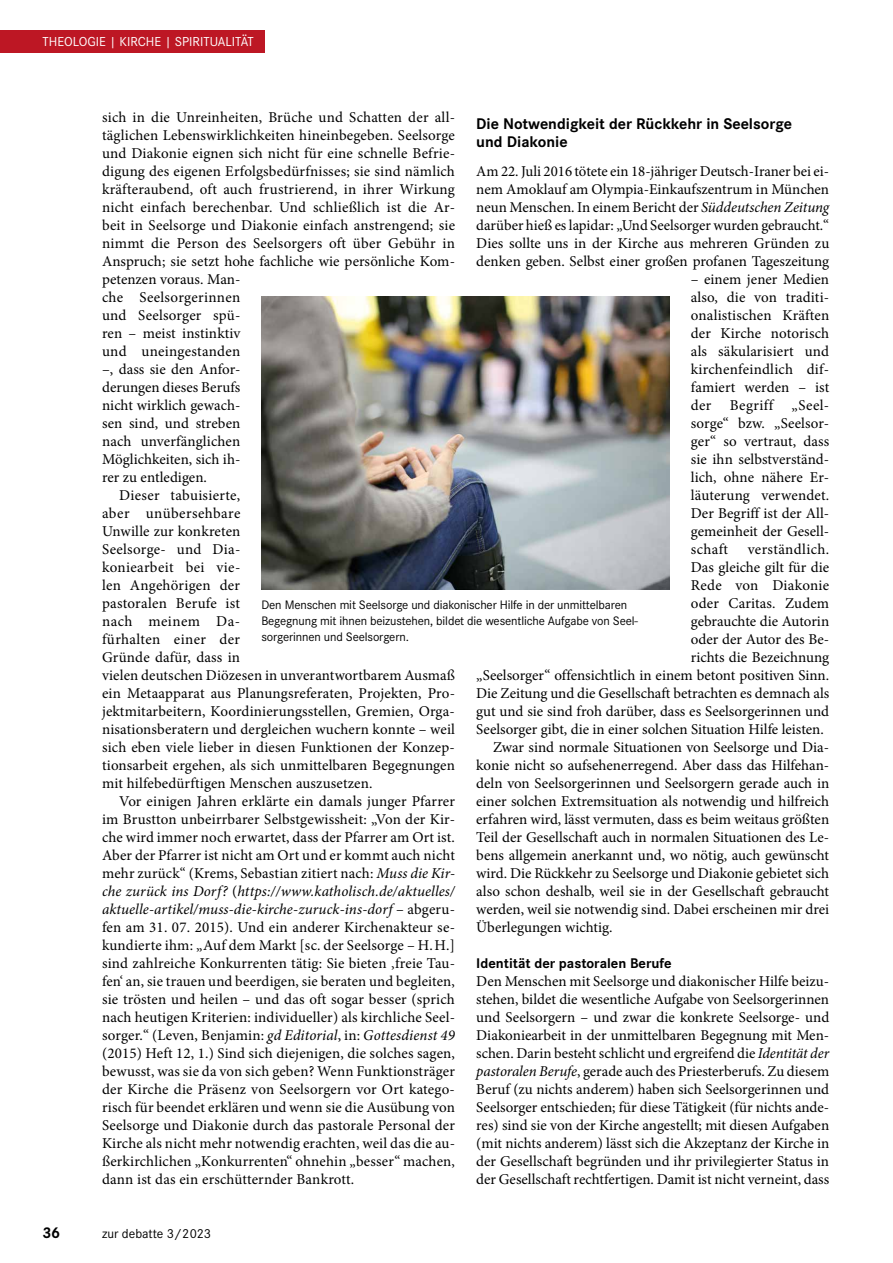
<style>
.page{position:relative;width:893px;height:1263px;background:#fff}
.page>*{position:absolute;margin:0;border:0;box-sizing:border-box;transform-origin:0 0}
.t1{font:700 16.05px/18px "Corporate S";color:#000}
.t2{font:15px/18px "Minion Pro";letter-spacing:.005em;color:#000;text-align:justify}
.t3{font:italic 15px "Minion Pro";letter-spacing:.005em;color:#000}
.t4{font:15px "Minion Pro";letter-spacing:.025em;color:#000}
.t5{font:15px "Minion Pro";letter-spacing:.03em;color:#000}
.t6{font:700 14.55px "Corporate S";color:#000}
.t7{font:13.5px "Corporate S";color:#fff}
.t8{font:13.5px "Corporate S";color:#000}
.t9{font:12.75px/16px "Corporate S";letter-spacing:-.01em;color:#000}
.s1{font-style:italic}
.s2{font-style:normal}
</style>
<div class="page">
<img style="left:262px;top:296px;width:408px;height:293px">
<div style="left:0;top:30px;width:264px;height:23px;background:#bd1724"></div>
<p class="t7" style="left:43px;top:32px;width:213px">THEOLOGIE | KIRCHE | SPIRITUALITÄT</p>
<p class="t2" style="left:102px;top:108px;width:354px">sich in die Unreinheiten, Brüche und Schatten der all-</p>
<p class="t2" style="left:102px;top:126px;width:354px">täglichen Lebenswirklichkeiten hineinbegeben. Seelsorge</p>
<p class="t2" style="left:102px;top:144px;width:354px">und Diakonie eignen sich nicht für eine schnelle Befrie-</p>
<p class="t2" style="left:102px;top:162px;width:354px">digung des eigenen Erfolgsbedürfnisses; sie sind nämlich</p>
<p class="t2" style="left:102px;top:180px;width:354px">kräfteraubend, oft auch frustrierend, in ihrer Wirkung</p>
<p class="t2" style="left:102px;top:198px;width:354px">nicht einfach berechenbar. Und schließlich ist die Ar-</p>
<p class="t2" style="left:102px;top:216px;width:355px">beit in Seelsorge und Diakonie einfach anstrengend; sie</p>
<p class="t2" style="left:102px;top:234px;width:354px">nimmt die Person des Seelsorgers oft über Gebühr in</p>
<p class="t2" style="left:102px;top:252px;width:354px">Anspruch; sie setzt hohe fachliche wie persönliche Kom-</p>
<p class="t2" style="left:102px;top:270px;width:140px">petenzen voraus. Man-</p>
<p class="t2" style="left:102px;top:288px;width:140px">che Seelsorgerinnen</p>
<p class="t2" style="left:102px;top:306px;width:140px">und Seelsorger spü-</p>
<p class="t2" style="left:102px;top:324px;width:140px">ren – meist instinktiv</p>
<p class="t2" style="left:102px;top:342px;width:140px">und uneingestanden</p>
<p class="t2" style="left:102px;top:360px;width:140px">–, dass sie den Anfor-</p>
<p class="t2" style="left:102px;top:378px;width:140px">derungen dieses Berufs</p>
<p class="t2" style="left:102px;top:396px;width:140px">nicht wirklich gewach-</p>
<p class="t2" style="left:102px;top:414px;width:140px">sen sind, und streben</p>
<p class="t2" style="left:102px;top:432px;width:140px">nach unverfänglichen</p>
<p class="t2" style="left:102px;top:450px;width:140px">Möglichkeiten, sich ih-</p>
<p class="t2" style="left:102px;top:468px;width:106px">rer zu entledigen.</p>
<p class="t2" style="left:119px;top:486px;width:123px">Dieser tabuisierte,</p>
<p class="t4" style="left:102px;top:503px;width:140px">aber unübersehbare</p>
<p class="t2" style="left:102px;top:522px;width:140px">Unwille zur konkreten</p>
<p class="t2" style="left:102px;top:540px;width:140px">Seelsorge- und Dia-</p>
<p class="t4" style="left:102px;top:557px;width:140px">koniearbeit bei vie-</p>
<p class="t2" style="left:102px;top:576px;width:140px">len Angehörigen der</p>
<p class="t2" style="left:102px;top:594px;width:140px">pastoralen Berufe ist</p>
<p class="t5" style="left:102px;top:611px;width:140px">nach meinem Da-</p>
<p class="t4" style="left:102px;top:629px;width:140px">fürhalten einer der</p>
<p class="t2" style="left:102px;top:648px;width:140px">Gründe dafür, dass in</p>
<p class="t2" style="left:102px;top:666px;width:354px">vielen deutschen Diözesen in unverantwortbarem Ausmaß</p>
<p class="t2" style="left:102px;top:684px;width:354px">ein Metaapparat aus Planungsreferaten, Projekten, Pro-</p>
<p class="t2" style="left:102px;top:702px;width:354px">jektmitarbeitern, Koordinierungsstellen, Gremien, Orga-</p>
<p class="t2" style="left:102px;top:720px;width:354px">nisationsberatern und dergleichen wuchern konnte – weil</p>
<p class="t2" style="left:102px;top:738px;width:354px">sich eben viele lieber in diesen Funktionen der Konzep-</p>
<p class="t2" style="left:102px;top:756px;width:354px">tionsarbeit ergehen, als sich unmittelbaren Begegnungen</p>
<p class="t2" style="left:102px;top:774px;width:272px">mit hilfebedürftigen Menschen auszusetzen.</p>
<p class="t2" style="left:119px;top:792px;width:337px">Vor einigen Jahren erklärte ein damals junger Pfarrer</p>
<p class="t2" style="left:102px;top:810px;width:354px">im Brustton unbeirrbarer Selbstgewissheit: „Von der Kir-</p>
<p class="t2" style="left:102px;top:828px;width:354px">che wird immer noch erwartet, dass der Pfarrer am Ort ist.</p>
<p class="t2" style="left:102px;top:846px;width:354px">Aber der Pfarrer ist nicht am Ort und er kommt auch nicht</p>
<p class="t2" style="left:102px;top:864px;width:354px">mehr zurück“ (Krems, Sebastian zitiert nach: <span class="s1">Muss die Kir-</span></p>
<p class="t3" style="left:102px;top:881px;width:354px">che zurück ins Dorf? <span class="s2">(</span>https://www.katholisch.de/aktuelles/</p>
<p class="t3" style="left:102px;top:899px;width:354px">aktuelle-artikel/muss-die-kirche-zuruck-ins-dorf <span class="s2">– abgeru-</span></p>
<p class="t2" style="left:102px;top:918px;width:354px">fen am 31. 07. 2015). Und ein anderer Kirchenakteur se-</p>
<p class="t2" style="left:102px;top:936px;width:354px">kundierte ihm: „Auf dem Markt [sc. der Seelsorge – H. H.]</p>
<p class="t2" style="left:102px;top:954px;width:354px">sind zahlreiche Konkurrenten tätig: Sie bieten ‚freie Tau-</p>
<p class="t2" style="left:102px;top:972px;width:354px">fen‘ an, sie trauen und beerdigen, sie beraten und begleiten,</p>
<p class="t2" style="left:102px;top:990px;width:354px">sie trösten und heilen – und das oft sogar besser (sprich</p>
<p class="t2" style="left:102px;top:1008px;width:354px">nach heutigen Kriterien: individueller) als kirchliche Seel-</p>
<p class="t2" style="left:102px;top:1026px;width:354px">sorger.“ (Leven, Benjamin: <span class="s1">gd Editorial</span>, in: <span class="s1">Gottesdienst 49</span></p>
<p class="t2" style="left:102px;top:1044px;width:354px">(2015) Heft 12, 1.) Sind sich diejenigen, die solches sagen,</p>
<p class="t2" style="left:102px;top:1062px;width:354px">bewusst, was sie da von sich geben? Wenn Funktionsträger</p>
<p class="t2" style="left:102px;top:1080px;width:354px">der Kirche die Präsenz von Seelsorgern vor Ort katego-</p>
<p class="t2" style="left:102px;top:1098px;width:354px">risch für beendet erklären und wenn sie die Ausübung von</p>
<p class="t2" style="left:102px;top:1116px;width:354px">Seelsorge und Diakonie durch das pastorale Personal der</p>
<p class="t2" style="left:102px;top:1134px;width:354px">Kirche als nicht mehr notwendig erachten, weil das die au-</p>
<p class="t2" style="left:102px;top:1152px;width:354px">ßerkirchlichen „Konkurrenten“ ohnehin „besser“ machen,</p>
<p class="t2" style="left:102px;top:1170px;width:254px">dann ist das ein erschütternder Bankrott.</p>
<p class="t1" style="left:476px;top:114px;width:317px">Die Notwendigkeit der Rückkehr in Seelsorge und Diakonie</p>
<p class="t2" style="left:476px;top:162px;width:355px">Am 22. Juli 2016 tötete ein 18-jähriger Deutsch-Iraner bei ei&shy;nem Amoklauf am Olympia-Einkaufszentrum in München neun Menschen. In einem Bericht der <span class="s1">Süddeutschen Zeitung </span>darüber hieß es lapidar: „Und Seelsorger wurden gebraucht.“ Dies sollte uns in der Kirche aus mehreren Gründen zu denken geben. Selbst einer großen profanen Tageszeitung</p>
<p class="t2" style="left:691px;top:270px;width:140px">– einem jener Medien also, die von traditi&shy;onalistischen Kräften der Kirche notorisch als säkularisiert und kirchenfeindlich dif&shy;famiert werden – ist der Begriff „Seel&shy;sorge“ bzw. „Seelsor&shy;ger“ so vertraut, dass sie ihn selbstverständ&shy;lich, ohne nähere Er&shy;läuterung verwendet.<br>Der Begriff ist der All&shy;gemeinheit der Gesell&shy;schaft</p>
<p class="t2" style="left:748px;top:540px;width:83px">verständlich.</p>
<p class="t2" style="left:691px;top:558px;width:140px">Das gleiche gilt für die</p>
<p class="t2" style="left:691px;top:576px;width:140px">Rede von Diakonie</p>
<p class="t2" style="left:691px;top:594px;width:140px">oder Caritas. Zudem</p>
<p class="t2" style="left:691px;top:612px;width:140px">gebrauchte die Autorin</p>
<p class="t2" style="left:691px;top:630px;width:140px">oder der Autor des Be-</p>
<p class="t2" style="left:691px;top:648px;width:140px">richts die Bezeichnung</p>
<p class="t2" style="left:476px;top:666px;width:354px">„Seelsorger“ offensichtlich in einem betont positiven Sinn.</p>
<p class="t2" style="left:476px;top:684px;width:354px">Die Zeitung und die Gesellschaft betrachten es demnach als</p>
<p class="t2" style="left:476px;top:702px;width:354px">gut und sie sind froh darüber, dass es Seelsorgerinnen und</p>
<p class="t2" style="left:476px;top:720px;width:349px">Seelsorger gibt, die in einer solchen Situation Hilfe leisten.</p>
<p class="t2" style="left:493px;top:738px;width:337px">Zwar sind normale Situationen von Seelsorge und Dia-</p>
<p class="t2" style="left:476px;top:756px;width:354px">konie nicht so aufsehenerregend. Aber dass das Hilfehan-</p>
<p class="t2" style="left:476px;top:774px;width:355px">deln von Seelsorgerinnen und Seelsorgern gerade auch in</p>
<p class="t2" style="left:476px;top:792px;width:354px">einer solchen Extremsituation als notwendig und hilfreich</p>
<p class="t2" style="left:476px;top:810px;width:354px">erfahren wird, lässt vermuten, dass es beim weitaus größten</p>
<p class="t2" style="left:476px;top:828px;width:354px">Teil der Gesellschaft auch in normalen Situationen des Le-</p>
<p class="t2" style="left:476px;top:846px;width:354px">bens allgemein anerkannt und, wo nötig, auch gewünscht</p>
<p class="t2" style="left:476px;top:864px;width:354px">wird. Die Rückkehr zu Seelsorge und Diakonie gebietet sich</p>
<p class="t2" style="left:476px;top:882px;width:354px">also schon deshalb, weil sie in der Gesellschaft gebraucht</p>
<p class="t2" style="left:476px;top:900px;width:354px">werden, weil sie notwendig sind. Dabei erscheinen mir drei</p>
<p class="t2" style="left:476px;top:918px;width:138px">Überlegungen wichtig.</p>
<p class="t6" style="left:476px;top:953px;width:197px">Identität der pastoralen Berufe</p>
<p class="t2" style="left:476px;top:972px;width:355px">Den Menschen mit Seelsorge und diakonischer Hilfe beizu&shy;stehen, bildet die wesentliche Aufgabe von Seelsorgerinnen und Seelsorgern – und zwar die konkrete Seelsorge- und Diakoniearbeit in der unmittelbaren Begegnung mit Men&shy;schen. Darin besteht schlicht und ergreifend die <span class="s1">Identität der pastoralen Berufe</span>, gerade auch des Priesterberufs. Zu diesem Beruf (zu nichts anderem) haben sich Seelsorgerinnen und Seelsorger entschieden; für diese Tätigkeit (für nichts ande&shy;res) sind sie von der Kirche angestellt; mit diesen Aufgaben (mit nichts anderem) lässt sich die Akzeptanz der Kirche in der Gesellschaft begründen und ihr privilegierter Status in der Gesellschaft rechtfertigen. Damit ist nicht verneint, dass</p>
<p class="t9" style="left:261px;top:596px;width:378px">Den Menschen mit Seelsorge und diakonischer Hilfe in der unmittelbaren<br>Begegnung mit ihnen beizustehen, bildet die wesentliche Aufgabe von Seel&shy;sorgerinnen und Seelsorgern.</p>
<p class="t1" style="left:43px;top:1223px;width:19px">36</p>
<p class="t8" style="left:102px;top:1224px;width:110px">zur debatte 3/2023</p>
</div>
